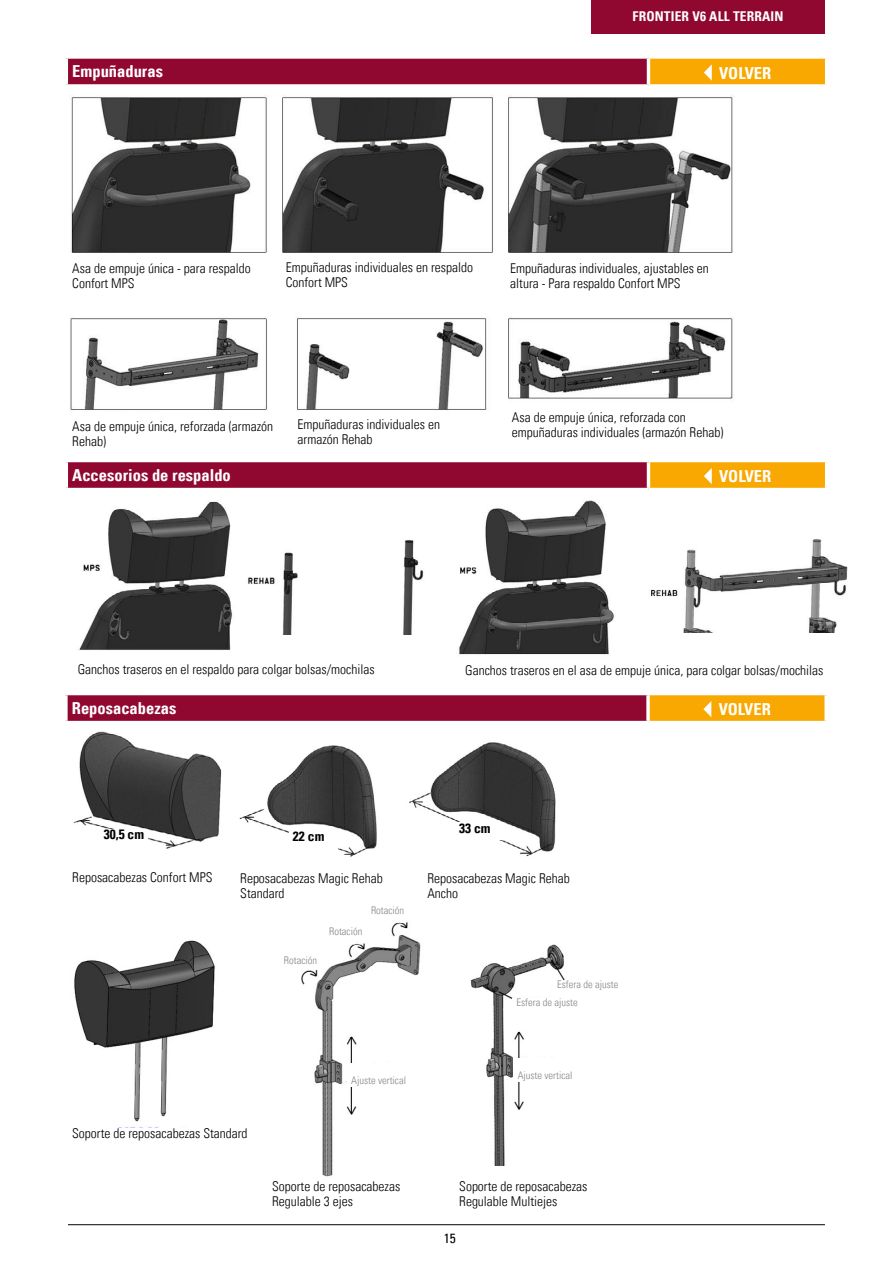
<style>
.page{position:relative;width:893px;height:1263px;background:#fff}
.page>*{position:absolute;margin:0;border:0;box-sizing:border-box;transform-origin:0 0}
.t1{font:16.5px "Univers Com 67 Bold Cond";color:#fff}
.t2{font:13.5px/15px "Univers Com 47 Light Cond";color:#000}
.t3{font:13.5px "Univers Com 67 Bold Cond";letter-spacing:.01em;color:#fff}
.t4{font:13.5px "Univers Com 67 Bold Cond";color:#000}
.t5{font:condensed 13.5px "Univers Com 57";color:#000}
.t6{font:10.5px/17.9px "Univers Com 47 Light Cond";color:#878787}
</style>
<div class="page">
<div style="left:66px;top:693px;width:582px;height:29px;background:#900730"></div>
<div style="left:648px;top:693px;width:178px;height:29px;background:#f8a800"></div>
<hr style="left:648px;top:692px;width:180px;height:3px;background:#fff">
<svg style="left:824px;top:695px;width:3px;height:26px"></svg>
<hr style="left:648px;top:721px;width:180px;height:3px;background:#fff">
<hr style="left:64px;top:692px;width:584px;height:3px;background:#fff">
<svg style="left:65px;top:695px;width:3px;height:26px"></svg>
<svg style="left:646px;top:695px;width:4px;height:26px"></svg>
<hr style="left:64px;top:721px;width:584px;height:3px;background:#fff">
<svg style="left:703px;top:701px;width:8px;height:16px"></svg>
<img style="left:73px;top:731px;width:483px;height:126px">
<img style="left:301px;top:922px;width:264px;height:255px">
<img style="left:74px;top:940px;width:141px;height:188px">
<div style="left:461px;top:1166px;width:96px;height:16px;background:#fff"></div>
<div style="left:66px;top:57px;width:582px;height:29px;background:#900730"></div>
<div style="left:648px;top:57px;width:179px;height:29px;background:#f8a800"></div>
<svg style="left:648px;top:57px;width:179px;height:2px"></svg>
<hr style="left:825px;top:59px;width:3px;height:25px;background:#fff">
<svg style="left:648px;top:84px;width:179px;height:2px"></svg>
<svg style="left:66px;top:57px;width:582px;height:2px"></svg>
<hr style="left:65px;top:59px;width:3px;height:25px;background:#fff">
<hr style="left:647px;top:59px;width:3px;height:25px;background:#fff">
<svg style="left:66px;top:84px;width:582px;height:2px"></svg>
<svg style="left:704px;top:64px;width:8px;height:17px"></svg>
<img style="left:70px;top:96px;width:664px;height:314px">
<div style="left:68px;top:254px;width:201px;height:52px;background:#fff"></div>
<div style="left:506px;top:254px;width:229px;height:43px;background:#fff"></div>
<div style="left:281px;top:254px;width:210px;height:41px;background:#fff"></div>
<div style="left:508px;top:404px;width:225px;height:46px;background:#fff"></div>
<div style="left:66px;top:460px;width:582px;height:29px;background:#900730"></div>
<div style="left:648px;top:460px;width:179px;height:29px;background:#f8a800"></div>
<hr style="left:648px;top:459px;width:180px;height:3px;background:#fff">
<hr style="left:825px;top:462px;width:3px;height:26px;background:#fff">
<hr style="left:648px;top:488px;width:180px;height:3px;background:#fff">
<hr style="left:65px;top:459px;width:583px;height:3px;background:#fff">
<hr style="left:65px;top:462px;width:3px;height:26px;background:#fff">
<hr style="left:647px;top:462px;width:3px;height:26px;background:#fff">
<hr style="left:65px;top:488px;width:583px;height:3px;background:#fff">
<svg style="left:704px;top:468px;width:8px;height:16px"></svg>
<img style="left:79px;top:501px;width:209px;height:149px">
<img style="left:244px;top:524px;width:180px;height:110px">
<img style="left:459px;top:500px;width:155px;height:155px">
<img style="left:651px;top:539px;width:197px;height:93px">
<div style="left:455px;top:823px;width:49px;height:17px;background:#fff"></div>
<div style="left:289px;top:831px;width:49px;height:17px;background:#fff"></div>
<div style="left:99px;top:829px;width:49px;height:17px;background:#fff"></div>
<div style="left:513px;top:1058px;width:81px;height:24px;background:#fff"></div>
<div style="left:347px;top:1063px;width:81px;height:24px;background:#fff"></div>
<div style="left:280px;top:956px;width:43px;height:13px;background:#fff"></div>
<div style="left:325px;top:928px;width:43px;height:13px;background:#fff"></div>
<div style="left:553px;top:981px;width:78px;height:13px;background:#fff"></div>
<div style="left:512px;top:998px;width:79px;height:14px;background:#fff"></div>
<div style="left:591px;top:0;width:234px;height:34px;background:#900730"></div>
<hr style="left:68px;top:1224px;width:757px;height:1px;background:#000">
<p class="t3" style="left:633px;top:8px;width:152px">FRONTIER V6 ALL TERRAIN</p>
<p class="t1" style="left:72px;top:61px;width:92px">Empuñaduras</p>
<p class="t1" style="left:719px;top:63px;width:54px">VOLVER</p>
<p class="t2" style="left:286px;top:260px;width:189px">Empuñaduras individuales en respaldo<br>Confort MPS</p>
<p class="t2" style="left:72px;top:260px;width:180px">Asa de empuje única - para respaldo<br>Confort MPS</p>
<p class="t2" style="left:510px;top:260px;width:200px">Empuñaduras individuales, ajustables en altura - Para respaldo Confort MPS</p>
<p class="t2" style="left:72px;top:418px;width:202px">Asa de empuje única, reforzada (armazón<br>Rehab)</p>
<p class="t2" style="left:298px;top:417px;width:144px">Empuñaduras individuales en armazón Rehab</p>
<p class="t2" style="left:512px;top:410px;width:213px">Asa de empuje única, reforzada con empuñaduras individuales (armazón Rehab)</p>
<p class="t1" style="left:72px;top:465px;width:160px">Accesorios de respaldo</p>
<p class="t1" style="left:719px;top:466px;width:54px">VOLVER</p>
<p class="t2" style="left:78px;top:662px;width:298px">Ganchos traseros en el respaldo para colgar bolsas/mochilas</p>
<p class="t2" style="left:465px;top:662px;width:360px">Ganchos traseros en el asa de empuje única, para colgar bolsas/mochilas</p>
<p class="t1" style="left:72px;top:698px;width:106px">Reposacabezas</p>
<p class="t1" style="left:719px;top:699px;width:54px">VOLVER</p>
<p class="t4" style="left:104px;top:826px;width:42px">30,5 cm</p>
<p class="t4" style="left:293px;top:828px;width:33px">22 cm</p>
<p class="t2" style="left:72px;top:870px;width:142px">Reposacabezas Confort MPS</p>
<p class="t2" style="left:240px;top:870px;width:144px">Reposacabezas Magic Rehab<br>Standard</p>
<p class="t6" style="left:284px;top:951px;width:35px">Rotación</p>
<p class="t6" style="left:329px;top:923px;width:35px">Rotación</p>
<p class="t6" style="left:371px;top:902px;width:35px">Rotación</p>
<p class="t4" style="left:459px;top:819px;width:33px">33 cm</p>
<p class="t2" style="left:427px;top:870px;width:144px">Reposacabezas Magic Rehab<br>Ancho</p>
<p class="t6" style="left:516px;top:975px;width:103px;text-indent:41px">Esfera de ajuste<br>Esfera de ajuste</p>
<p class="t2" style="left:72px;top:1125px;width:177px">Soporte de reposacabezas Standard</p>
<p class="t6" style="left:351px;top:1071px;width:56px">Ajuste vertical</p>
<p class="t2" style="left:272px;top:1179px;width:130px">Soporte de reposacabezas<br>Regulable 3 ejes</p>
<p class="t6" style="left:518px;top:1066px;width:56px">Ajuste vertical</p>
<p class="t2" style="left:459px;top:1179px;width:130px">Soporte de reposacabezas<br>Regulable Multiejes</p>
<p class="t5" style="left:444px;top:1229px;width:13px">15</p>
</div>
